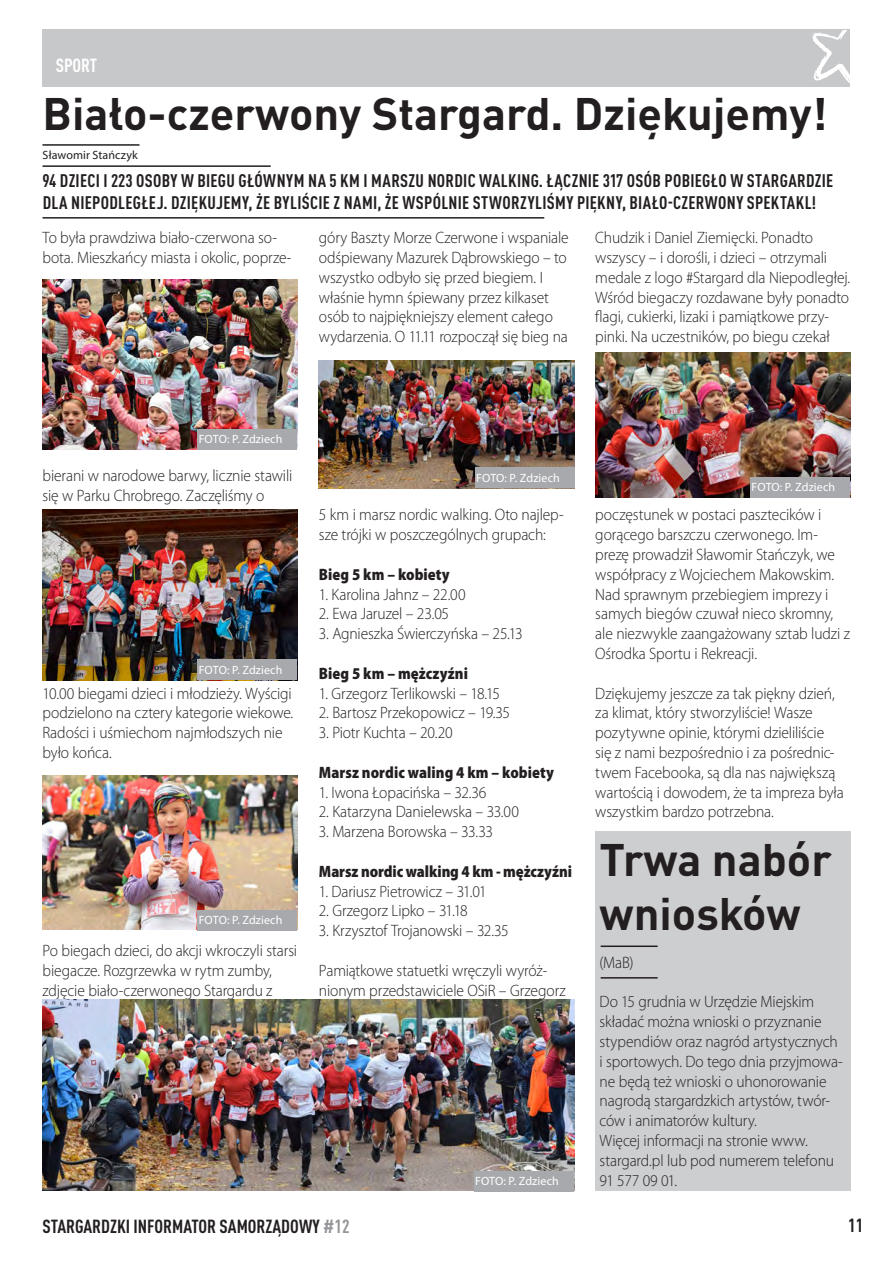
<style>
.page{position:relative;width:893px;height:1263px;background:#fff}
.page>*{position:absolute;margin:0;border:0;box-sizing:border-box;transform-origin:0 0}
.t1{font:700 45px/54px "DIN Pro";color:#231f20}
.t2{font:700 condensed 18.75px "DIN Pro";color:#231f20}
.t3{font:700 condensed 18.75px "DIN Pro";letter-spacing:-.005em;color:#fff}
.t4{font:700 condensed 18px/21.6px "DIN Pro";letter-spacing:.015em;color:#231f20}
.t5{font:300 16.5px/19.8px "Myriad Pro";letter-spacing:-.005em;color:#231f20;scale:.94 1}
.t6{font:900 semi-condensed 16.5px "Myriad Pro";letter-spacing:.005em;color:#231f20;scale:.94 1}
.t7{font:12px "Myriad Pro";letter-spacing:.005em;color:#fff}
.t8{font:12px "Myriad Pro";letter-spacing:.01em;color:#231f20}
.s1{color:#939598}
</style>
<div class="page">
<div style="left:43px;top:30px;width:807px;height:57px;background:#c7c8ca"></div>
<div style="left:595px;top:831px;width:255px;height:360px;background:#cdced0"></div>
<img style="left:595px;top:353px;width:255px;height:145px">
<img style="left:319px;top:361px;width:255px;height:127px">
<img style="left:43px;top:775px;width:255px;height:155px">
<img style="left:43px;top:999px;width:531px;height:192px">
<img style="left:43px;top:510px;width:255px;height:170px">
<hr style="left:43px;top:144px;width:96px;height:2px;background:#231f20">
<hr style="left:43px;top:217px;width:501px;height:2px;background:#231f20">
<img style="left:43px;top:279px;width:255px;height:170px">
<hr style="left:43px;top:165px;width:228px;height:2px;background:#231f20">
<hr style="left:601px;top:945px;width:57px;height:2px;background:#231f20">
<hr style="left:601px;top:977px;width:57px;height:1px;background:#231f20">
<svg style="left:812px;top:31px;width:38px;height:52px"></svg>
<div style="left:198px;top:429px;width:99px;height:20px;background:#a8a9ad"></div>
<div style="left:198px;top:660px;width:99px;height:20px;background:#a8a9ad"></div>
<div style="left:475px;top:468px;width:99px;height:20px;background:#a8a9ad"></div>
<div style="left:198px;top:910px;width:99px;height:20px;background:#a8a9ad"></div>
<div style="left:474px;top:1171px;width:99px;height:20px;background:#a8a9ad"></div>
<div style="left:750px;top:477px;width:100px;height:21px;background:#a8a9ad"></div>
<p class="t3" style="left:56px;top:51px;width:43px">SPORT</p>
<p class="t1" style="left:43px;top:81px;width:786px">Biało-czerwony Stargard. Dziękujemy!</p>
<p class="t4" style="left:43px;top:168px;width:792px">94 DZIECI I 223 OSOBY W BIEGU GŁÓWNYM NA 5 KM I MARSZU NORDIC WALKING. ŁĄCZNIE 317 OSÓB POBIEGŁO W STARGARDZIE<br>DLA NIEPODLEGŁEJ. DZIĘKUJEMY, ŻE BYLIŚCIE Z NAMI, ŻE WSPÓLNIE STWORZYLIŚMY PIĘKNY, BIAŁO-CZERWONY SPEKTAKL!</p>
<p class="t5" style="left:319px;top:228px;width:267px">góry Baszty Morze Czerwone i wspaniale odśpiewany Mazurek Dąbrowskiego – to wszystko odbyło się przed biegiem. I właśnie hymn śpiewany przez kilkaset osób to najpiękniejszy element całego wydarzenia. O 11.11 rozpoczął się bieg na</p>
<p class="t8" style="left:43px;top:147px;width:97px">Sławomir Stańczyk</p>
<p class="t5" style="left:43px;top:228px;width:266px">To była prawdziwa biało-czerwona so&shy;bota. Mieszkańcy miasta i okolic, poprze-</p>
<p class="t5" style="left:595px;top:228px;width:273px">Chudzik i Daniel Ziemięcki. Ponadto wszyscy – i dorośli, i dzieci – otrzymali medale z logo #Stargard dla Niepodległej.<br>Wśród biegaczy rozdawane były ponadto flagi, cukierki, lizaki i pamiątkowe przy&shy;pinki. Na uczestników, po biegu czekał</p>
<p class="t7" style="left:199px;top:432px;width:85px">FOTO: P. Zdziech</p>
<p class="t5" style="left:43px;top:466px;width:267px">bierani w narodowe barwy, licznie stawili się w Parku Chrobrego. Zaczęliśmy o</p>
<p class="t7" style="left:199px;top:662px;width:85px">FOTO: P. Zdziech</p>
<p class="t5" style="left:43px;top:683px;width:268px">10.00 biegami dzieci i młodzieży. Wyścigi podzielono na cztery kategorie wiekowe.<br>Radości i uśmiechom najmłodszych nie było końca.</p>
<p class="t7" style="left:199px;top:913px;width:85px">FOTO: P. Zdziech</p>
<p class="t5" style="left:43px;top:941px;width:272px">Po biegach dzieci, do akcji wkroczyli starsi biegacze. Rozgrzewka w rytm zumby, zdjęcie biało-czerwonego Stargardu z</p>
<p class="t7" style="left:476px;top:470px;width:85px">FOTO: P. Zdziech</p>
<p class="t5" style="left:319px;top:505px;width:262px">5 km i marsz nordic walking. Oto najlep&shy;sze trójki w poszczególnych grupach:</p>
<p class="t6" style="left:319px;top:565px;width:141px">Bieg 5 km – kobiety</p>
<p class="t5" style="left:319px;top:584px;width:158px">1. Karolina Jahnz – 22.00</p>
<p class="t5" style="left:319px;top:604px;width:140px">2. Ewa Jaruzel – 23.05</p>
<p class="t5" style="left:319px;top:624px;width:218px">3. Agnieszka Świerczyńska – 25.13</p>
<p class="t6" style="left:319px;top:664px;width:160px">Bieg 5 km – mężczyźni</p>
<p class="t5" style="left:319px;top:683px;width:194px">1. Grzegorz Terlikowski – 18.15</p>
<p class="t5" style="left:319px;top:703px;width:205px">2. Bartosz Przekopowicz – 19.35</p>
<p class="t5" style="left:319px;top:723px;width:144px">3. Piotr Kuchta – 20.20</p>
<p class="t6" style="left:319px;top:763px;width:252px">Marsz nordic waling 4 km – kobiety</p>
<p class="t5" style="left:319px;top:782px;width:180px">1. Iwona Łopacińska – 32.36</p>
<p class="t5" style="left:319px;top:802px;width:214px">2. Katarzyna Danielewska – 33.00</p>
<p class="t5" style="left:319px;top:822px;width:187px">3. Marzena Borowska – 33.33</p>
<p class="t6" style="left:319px;top:862px;width:271px">Marsz nordic walking 4 km - mężczyźni</p>
<p class="t5" style="left:319px;top:881px;width:180px">1. Dariusz Pietrowicz – 31.01</p>
<p class="t5" style="left:319px;top:901px;width:160px">2. Grzegorz Lipko – 31.18</p>
<p class="t5" style="left:319px;top:921px;width:203px">3. Krzysztof Trojanowski – 32.35</p>
<p class="t5" style="left:319px;top:961px;width:264px">Pamiątkowe statuetki wręczyli wyróż&shy;nionym przedstawiciele OSiR – Grzegorz</p>
<p class="t7" style="left:475px;top:1173px;width:85px">FOTO: P. Zdziech</p>
<p class="t7" style="left:752px;top:480px;width:85px">FOTO: P. Zdziech</p>
<p class="t5" style="left:595px;top:505px;width:272px">poczęstunek w postaci pasztecików i gorącego barszczu czerwonego. Im&shy;prezę prowadził Sławomir Stańczyk, we współpracy z Wojciechem Makowskim.<br>Nad sprawnym przebiegiem imprezy i samych biegów czuwał nieco skromny, ale niezwykle zaangażowany sztab ludzi z Ośrodka Sportu i Rekreacji.</p>
<p class="t5" style="left:595px;top:683px;width:266px">Dziękujemy jeszcze za tak piękny dzień, za klimat, który stworzyliście! Wasze pozytywne opinie, którymi dzieliliście się z nami bezpośrednio i za pośrednic&shy;twem Facebooka, są dla nas największą wartością i dowodem, że ta impreza była wszystkim bardzo potrzebna.</p>
<p class="t1" style="left:600px;top:827px;width:234px">Trwa nabór wniosków</p>
<p class="t5" style="left:600px;top:953px;width:38px">(MaB)</p>
<p class="t5" style="left:600px;top:992px;width:255px">Do 15 grudnia w Urzędzie Miejskim składać można wnioski o przyznanie stypendiów oraz nagród artystycznych</p>
<p class="t5" style="left:600px;top:1052px;width:260px">i sportowych. Do tego dnia przyjmowa&shy;ne będą też wnioski o uhonorowanie nagrodą stargardzkich artystów, twór&shy;ców i animatorów kultury.</p>
<p class="t5" style="left:600px;top:1131px;width:251px">Więcej informacji na stronie www. stargard.pl lub pod numerem telefonu<br>91 577 09 01.</p>
<p class="t2" style="left:43px;top:1212px;width:309px">STARGARDZKI INFORMATOR SAMORZĄDOWY <span class="s1">#12</span></p>
<p class="t2" style="left:848px;top:1211px;width:17px">11</p>
</div>
